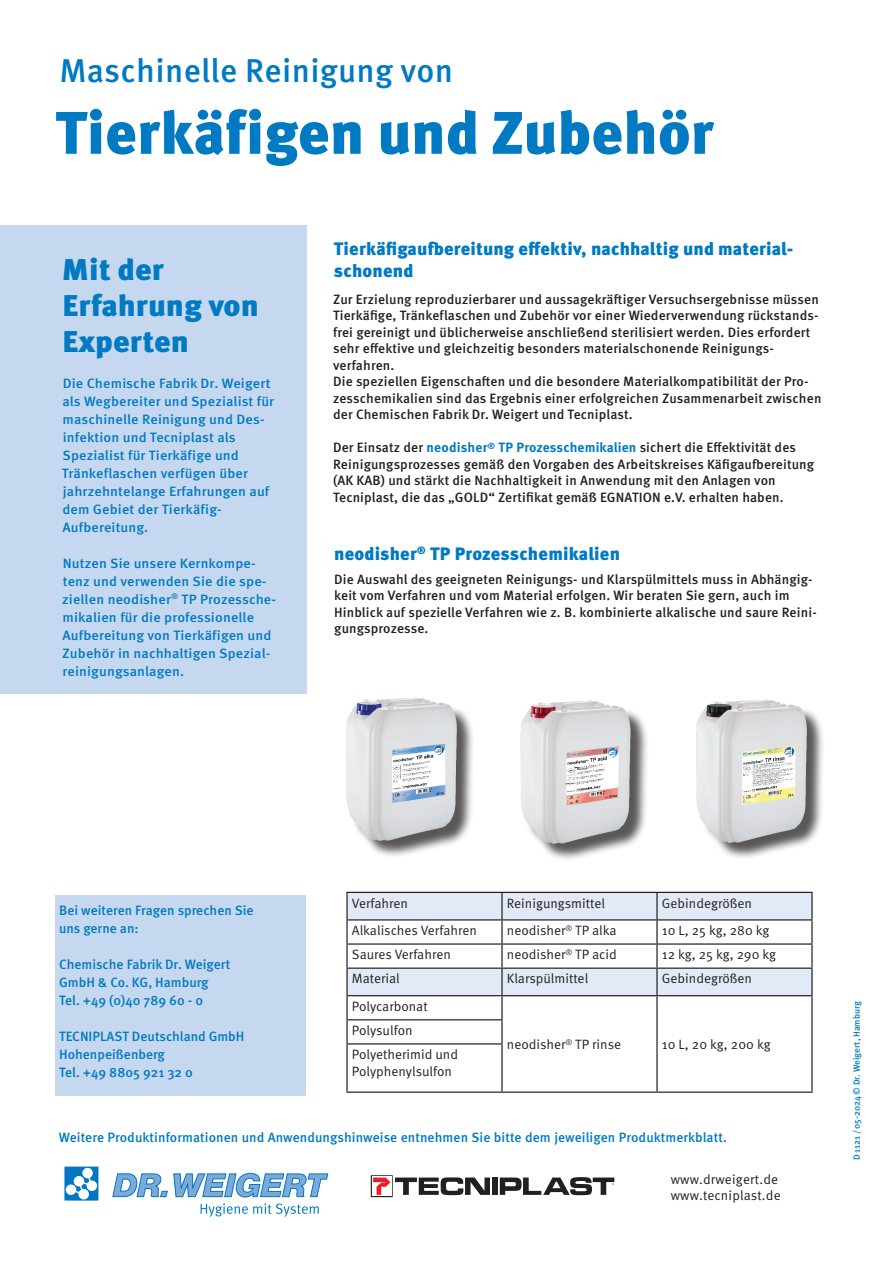
<style>
.page{position:relative;width:893px;height:1263px;background:#fff}
.page>*{position:absolute;margin:0;border:0;box-sizing:border-box;transform-origin:0 0}
.t1{font:900 60px "Meta Pro";color:#007ac2}
.t2{font:500 33px "Meta Pro";letter-spacing:.01em;color:#007ac2}
.t3{font:900 30px/36px "Meta Pro";color:#007ac2;scale:1.05 1}
.t4{font:900 18px/21.6px "Meta Pro";letter-spacing:.01em;color:#007ac2}
.t5{font:500 13.5px/16.5px "Meta Pro";letter-spacing:.01em;color:#231f20}
.t6{font:500 13.5px/18px "Meta Pro";letter-spacing:.005em;color:#007ac2;scale:1.05 1}
.t7{font:13.5px/24.2px "Meta Pro";color:#231f20}
.t8{font:500 13.5px/18px "Meta Pro";letter-spacing:.005em;color:#007ac2}
.t9{font:13.5px "Meta Pro";letter-spacing:-.02em;color:#231f20}
.t10{font:500 9px "Meta Pro";color:#007ac2}
.s1{font-weight:700;color:#007ac2}
</style>
<div class="page">
<div style="left:65px;top:1167px;width:33px;height:33px;background:#0077c0"></div>
<div style="left:64px;top:1166px;width:34px;height:34px;border:1px solid #0077c0"></div>
<div style="left:82px;top:1168px;width:11px;height:10px;background:#fff;border-radius:50%"></div>
<div style="left:78px;top:1189px;width:11px;height:10px;background:#fff;border-radius:50%"></div>
<div style="left:87px;top:1180px;width:10px;height:11px;background:#fff;border-radius:50%"></div>
<div style="left:66px;top:1184px;width:10px;height:11px;background:#fff;border-radius:50%"></div>
<svg style="left:69px;top:1171px;width:25px;height:25px"></svg>
<svg style="left:112px;top:1172px;width:216px;height:45px"></svg>
<div style="left:492px;top:1177px;width:6px;height:18px;background:#231f20"></div>
<svg style="left:500px;top:1177px;width:114px;height:18px"></svg>
<svg style="left:371px;top:1175px;width:119px;height:22px"></svg>
<div style="left:349px;top:700px;width:126px;height:158px;background:#231f20;opacity:.75"></div>
<img style="left:346px;top:697px;width:121px;height:153px">
<div style="left:523px;top:703px;width:126px;height:158px;background:#231f20;opacity:.75"></div>
<img style="left:520px;top:700px;width:118px;height:145px">
<div style="left:699px;top:702px;width:126px;height:158px;background:#231f20;opacity:.75"></div>
<img style="left:696px;top:699px;width:120px;height:152px">
<div style="left:0;top:226px;width:306px;height:468px;background:#c6d8ef"></div>
<div style="left:55px;top:894px;width:250px;height:201px;background:#c6d8ef"></div>
<div style="left:348px;top:893px;width:463px;height:26px;background:#e1eaf6"></div>
<svg style="left:348px;top:920px;width:463px;height:125px"></svg>
<hr style="left:346px;top:892px;width:156px;height:1px;background:#231f20">
<hr style="left:346px;top:893px;width:2px;height:26px;background:#231f20">
<hr style="left:502px;top:892px;width:155px;height:1px;background:#231f20">
<hr style="left:501px;top:893px;width:2px;height:26px;background:#231f20">
<hr style="left:657px;top:892px;width:156px;height:1px;background:#231f20">
<hr style="left:656px;top:893px;width:2px;height:26px;background:#231f20">
<hr style="left:811px;top:893px;width:2px;height:26px;background:#231f20">
<hr style="left:346px;top:919px;width:156px;height:1px;background:#231f20">
<hr style="left:346px;top:920px;width:2px;height:23px;background:#231f20">
<hr style="left:502px;top:919px;width:155px;height:1px;background:#231f20">
<hr style="left:501px;top:920px;width:2px;height:23px;background:#231f20">
<hr style="left:657px;top:919px;width:156px;height:1px;background:#231f20">
<hr style="left:656px;top:920px;width:2px;height:23px;background:#231f20">
<hr style="left:811px;top:920px;width:2px;height:23px;background:#231f20">
<hr style="left:346px;top:943px;width:156px;height:2px;background:#231f20">
<hr style="left:346px;top:945px;width:2px;height:22px;background:#231f20">
<hr style="left:502px;top:943px;width:155px;height:2px;background:#231f20">
<hr style="left:501px;top:945px;width:2px;height:22px;background:#231f20">
<hr style="left:657px;top:943px;width:156px;height:2px;background:#231f20">
<hr style="left:656px;top:945px;width:2px;height:22px;background:#231f20">
<hr style="left:811px;top:945px;width:2px;height:22px;background:#231f20">
<hr style="left:346px;top:969px;width:2px;height:26px;background:#231f20">
<hr style="left:501px;top:969px;width:2px;height:26px;background:#231f20">
<hr style="left:656px;top:969px;width:2px;height:26px;background:#231f20">
<hr style="left:811px;top:969px;width:2px;height:26px;background:#231f20">
<hr style="left:346px;top:995px;width:156px;height:1px;background:#231f20">
<hr style="left:346px;top:996px;width:2px;height:23px;background:#231f20">
<hr style="left:502px;top:995px;width:155px;height:1px;background:#231f20">
<hr style="left:501px;top:996px;width:2px;height:23px;background:#231f20">
<hr style="left:657px;top:995px;width:156px;height:1px;background:#231f20">
<hr style="left:656px;top:996px;width:2px;height:24px;background:#231f20">
<hr style="left:811px;top:996px;width:2px;height:24px;background:#231f20">
<hr style="left:346px;top:1019px;width:157px;height:1px;background:#231f20">
<hr style="left:346px;top:1020px;width:2px;height:23px;background:#231f20">
<hr style="left:501px;top:1020px;width:2px;height:23px;background:#231f20">
<hr style="left:656px;top:1020px;width:2px;height:24px;background:#231f20">
<hr style="left:811px;top:1020px;width:2px;height:24px;background:#231f20">
<hr style="left:346px;top:1043px;width:157px;height:1px;background:#231f20">
<hr style="left:346px;top:1044px;width:2px;height:47px;background:#231f20">
<hr style="left:501px;top:1044px;width:2px;height:47px;background:#231f20">
<hr style="left:656px;top:1044px;width:2px;height:47px;background:#231f20">
<hr style="left:811px;top:1044px;width:2px;height:47px;background:#231f20">
<hr style="left:346px;top:1091px;width:156px;height:2px;background:#231f20">
<hr style="left:502px;top:1091px;width:155px;height:2px;background:#231f20">
<hr style="left:657px;top:1091px;width:156px;height:2px;background:#231f20">
<hr style="left:346px;top:967px;width:156px;height:2px;background:#231f20">
<hr style="left:502px;top:967px;width:155px;height:2px;background:#231f20">
<hr style="left:657px;top:967px;width:156px;height:2px;background:#231f20">
<h2 class="t2" style="left:60px;top:45px;width:395px">Maschinelle Reinigung von</h2>
<h1 class="t1" style="left:55px;top:85px;width:660px">Tierkäfigen und Zubehör</h1>
<h3 class="t3" style="left:62px;top:250px;width:189px">Mit der<br>Erfahrung von<br>Experten</h3>
<p class="t6" style="left:62px;top:373px;width:204px">Die Chemische Fabrik Dr. Weigert als Wegbereiter und Spezialist für maschinelle Reinigung und Des&shy;infektion und Tecniplast als<br>Spezialist für Tierkäfige und<br>Tränkeflaschen verfügen über jahrzehntelange Erfahrungen auf dem Gebiet der Tierkäfig-<br>Aufbereitung.</p>
<p class="t6" style="left:62px;top:553px;width:205px">Nutzen Sie unsere Kernkompe&shy;tenz und verwenden Sie die spe&shy;ziellen neodisher<sup>®</sup> TP Prozessche&shy;mikalien für die professionelle<br>Aufbereitung von Tierkäfigen und<br>Zubehör in nachhaltigen Spezial&shy;reinigungsanlagen.</p>
<h3 class="t4" style="left:334px;top:237px;width:461px">Tierkäfigaufbereitung effektiv, nachhaltig und material&shy;schonend</h3>
<p class="t5" style="left:333px;top:290px;width:490px">Zur Erzielung reproduzierbarer und aussagekräftiger Versuchsergebnisse müssen Tierkäfige, Tränkeflaschen und Zubehör vor einer Wiederverwendung rückstands&shy;frei gereinigt und üblicherweise anschließend sterilisiert werden. Dies erfordert sehr effektive und gleichzeitig besonders materialschonende Reinigungs&shy;verfahren.<br>Die speziellen Eigenschaften und die besondere Materialkompatibilität der Pro&shy;zesschemikalien sind das Ergebnis einer erfolgreichen Zusammenarbeit zwischen der Chemischen Fabrik Dr. Weigert und Tecniplast.</p>
<p class="t5" style="left:333px;top:438px;width:483px">Der Einsatz der <span class="s1">neodisher</span><sup>®</sup> <span class="s1">TP Prozesschemikalien</span> sichert die Effektivität des Reinigungsprozesses gemäß den Vorgaben des Arbeitskreises Käfigaufbereitung (AK KAB) und stärkt die Nachhaltigkeit in Anwendung mit den Anlagen von Tecniplast, die das „GOLD“ Zertifikat gemäß EGNATION e.V. erhalten haben.</p>
<h3 class="t4" style="left:334px;top:542px;width:287px">neodisher<sup>®</sup> TP Prozesschemikalien</h3>
<p class="t5" style="left:334px;top:570px;width:484px">Die Auswahl des geeigneten Reinigungs- und Klarspülmittels muss in Abhängig&shy;keit vom Verfahren und vom Material erfolgen. Wir beraten Sie gern, auch im Hinblick auf spezielle Verfahren wie z. B. kombinierte alkalische und saure Reini&shy;gungsprozesse.</p>
<p class="t8" style="left:59px;top:900px;width:196px">Bei weiteren Fragen sprechen Sie uns gerne an:</p>
<p class="t8" style="left:59px;top:954px;width:173px">Chemische Fabrik Dr. Weigert<br>GmbH &amp; Co. KG, Hamburg<br>Tel. +49 (0)40 789 60 - 0</p>
<p class="t8" style="left:59px;top:1026px;width:187px">TECNIPLAST Deutschland GmbH<br>Hohenpeißenberg<br>Tel. +49 8805 921 32 0</p>
<p class="t7" style="left:352px;top:890px;width:58px">Verfahren</p>
<p class="t7" style="left:507px;top:890px;width:100px">Reinigungsmittel</p>
<p class="t7" style="left:662px;top:890px;width:92px">Gebindegrößen</p>
<p class="t7" style="left:352px;top:917px;width:127px">Alkalisches Verfahren</p>
<p class="t7" style="left:507px;top:917px;width:111px">neodisher<sup>®</sup> TP alka</p>
<p class="t7" style="left:662px;top:917px;width:109px">10 L, 25 kg, 280 kg</p>
<p class="t7" style="left:352px;top:941px;width:100px">Saures Verfahren</p>
<p class="t7" style="left:507px;top:941px;width:111px">neodisher<sup>®</sup> TP acid</p>
<p class="t9" style="left:662px;top:944px;width:116px">12 kg, 25 kg, 290 kg</p>
<p class="t7" style="left:352px;top:966px;width:49px">Material</p>
<p class="t7" style="left:507px;top:966px;width:83px">Klarspülmittel</p>
<p class="t7" style="left:662px;top:966px;width:92px">Gebindegrößen</p>
<p class="t7" style="left:352px;top:993px;width:77px">Polycarbonat</p>
<p class="t7" style="left:507px;top:1031px;width:116px">neodisher<sup>®</sup> TP rinse</p>
<p class="t7" style="left:662px;top:1031px;width:110px">10 L, 20 kg, 200 kg</p>
<p class="t7" style="left:352px;top:1017px;width:108px">Polysulfon<br>Polyetherimid und</p>
<p class="t7" style="left:352px;top:1058px;width:102px">Polyphenylsulfon</p>
<p class="t8" style="left:59px;top:1128px;width:670px">Weitere Produktinformationen und Anwendungshinweise entnehmen Sie bitte dem jeweiligen Produktmerkblatt.</p>
<p class="t7" style="left:671px;top:1170px;width:112px;line-height:16.2px">www.drweigert.de www.tecniplast.de</p>
<p class="t10" style="left:850px;top:1160px;width:161px;rotate:-90deg">D 1121 / 05-2024 © Dr. Weigert, Hamburg</p>
</div>
